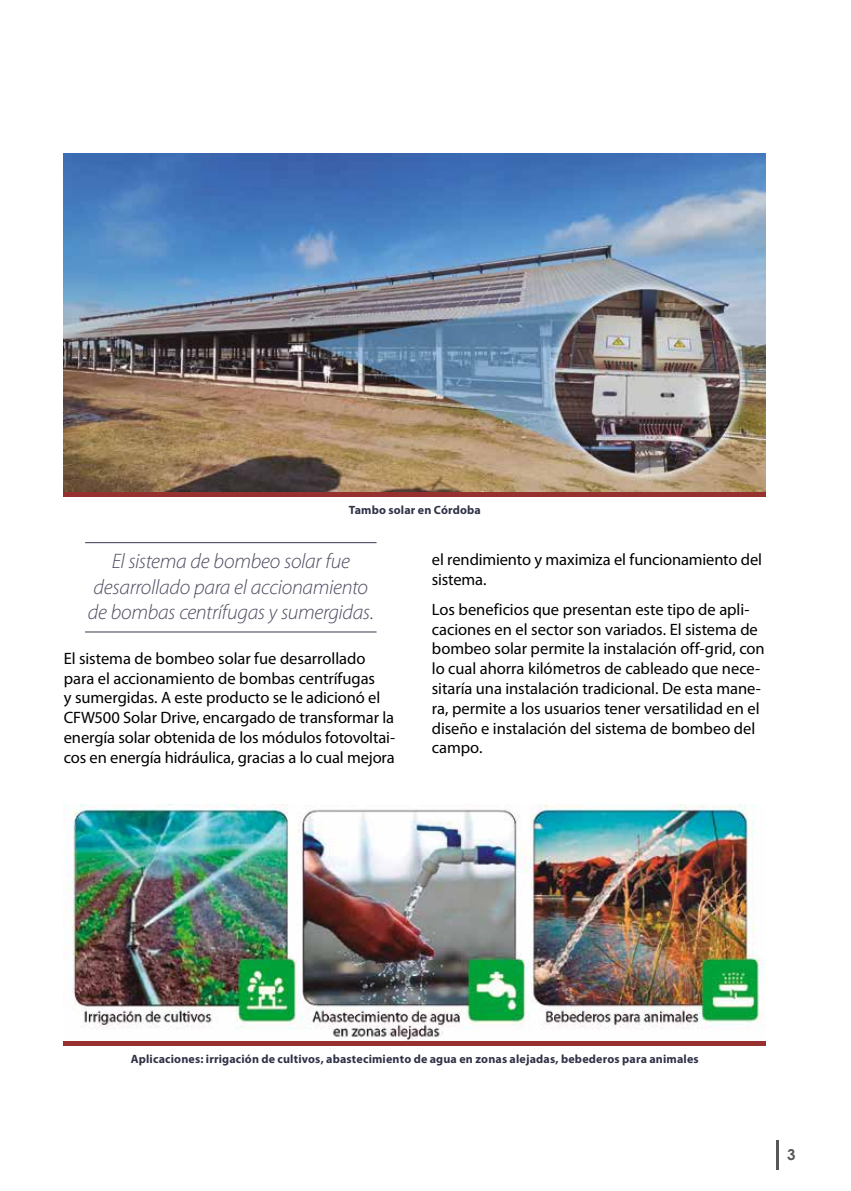
<style>
.page{position:relative;width:851px;height:1191px;background:#fff}
.page>*{position:absolute;margin:0;border:0;box-sizing:border-box;transform-origin:0 0}
.t1{font:italic 300 21px/25.2px "Myriad Pro";letter-spacing:-.015em;color:#4f4d62;text-align:center}
.t2{font:16.5px/19.8px "Myriad Pro";letter-spacing:-.005em;color:#000}
.t3{font:700 15px "Century Gothic";color:#575756}
.t4{font:700 12px "Myriad Pro";letter-spacing:.015em;color:#303248}
</style>
<div class="page">
<hr style="left:776px;top:1140px;width:2px;height:29px;background:#575756">
<hr style="left:85px;top:542px;width:291px;height:1px;background:#4f4d62">
<hr style="left:85px;top:631px;width:291px;height:1px;background:#4f4d62">
<img style="left:64px;top:153px;width:701px;height:339px">
<hr style="left:64px;top:492px;width:701px;height:4px;background:#963130">
<img style="left:64px;top:804px;width:700px;height:237px">
<hr style="left:64px;top:1041px;width:701px;height:4px;background:#963130">
<p class="t4" style="left:348px;top:503px;width:134px">Tambo solar en Córdoba</p>
<p class="t1" style="left:88px;top:548px;width:288px">El sistema de bombeo solar fue desarrollado para el accionamiento de bombas centrífugas y sumergidas.</p>
<p class="t2" style="left:64px;top:648px;width:333px">El sistema de bombeo solar fue desarrollado para el accionamiento de bombas centrífugas<br>y sumergidas. A este producto se le adicionó el CFW500 Solar Drive, encargado de transformar la energía solar obtenida de los módulos fotovoltai&shy;cos en energía hidráulica, gracias a lo cual mejora</p>
<p class="t2" style="left:432px;top:549px;width:331px">el rendimiento y maximiza el funcionamiento del sistema.</p>
<p class="t2" style="left:432px;top:599px;width:334px">Los beneficios que presentan este tipo de apli&shy;caciones en el sector son variados. El sistema de bombeo solar permite la instalación off-grid, con lo cual ahorra kilómetros de cableado que nece&shy;sitaría una instalación tradicional. De esta mane&shy;ra, permite a los usuarios tener versatilidad en el diseño e instalación del sistema de bombeo del campo.</p>
<p class="t4" style="left:131px;top:1052px;width:569px">Aplicaciones: irrigación de cultivos, abastecimiento de agua en zonas alejadas, bebederos para animales</p>
<p class="t3" style="left:787px;top:1143px;width:10px">3</p>
</div>
